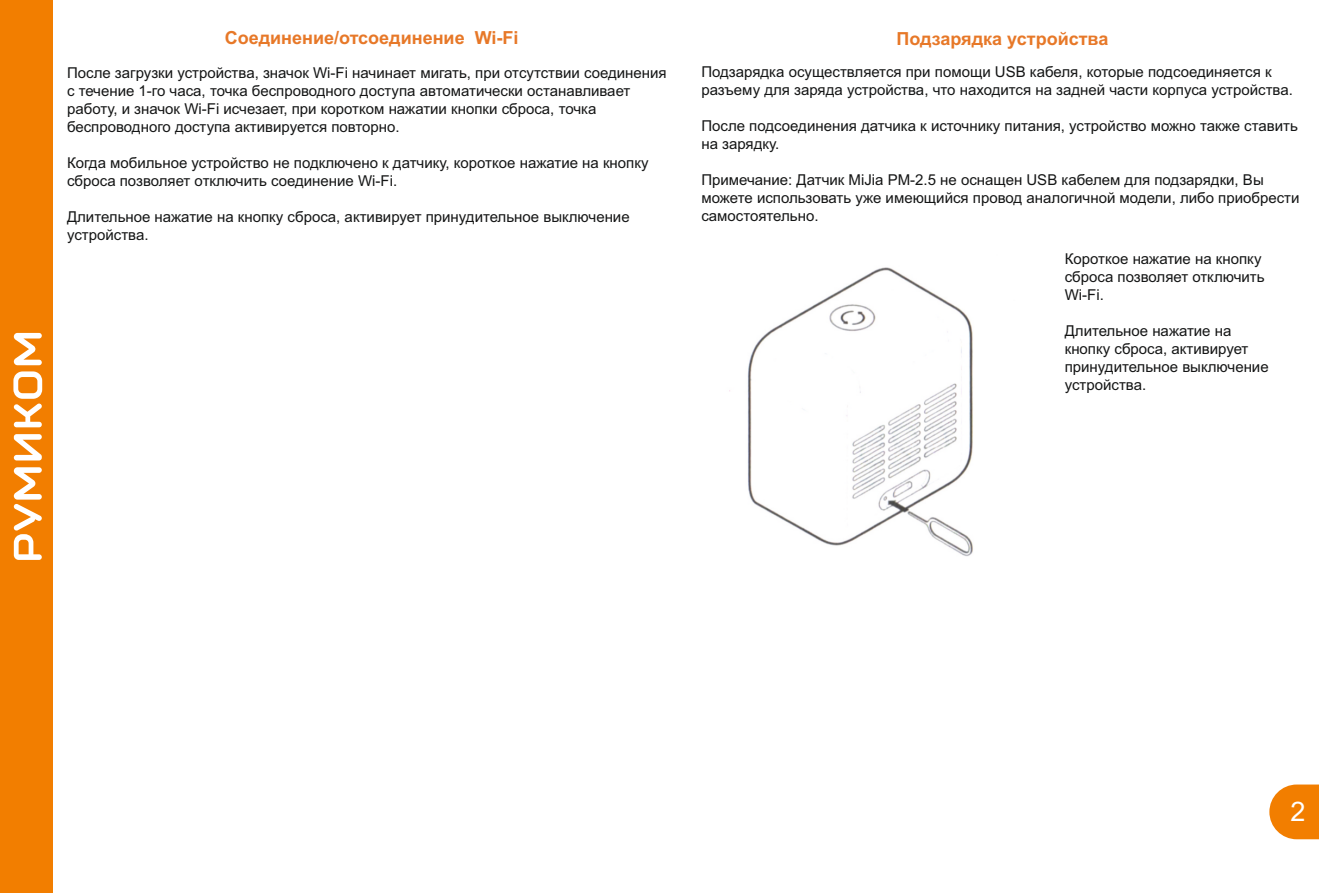
<style>
.page{position:relative;width:1319px;height:893px;background:#fff}
.page>*{position:absolute;margin:0;border:0;box-sizing:border-box;transform-origin:0 0}
.t1{font:27px "Arial";color:#fff}
.t2{font:700 18px "Arial";color:#e77828}
.t3{font:15px/18px "Arial";color:#151616}
</style>
<div class="page">
<img style="left:729px;top:267px;width:244px;height:289px">
<svg style="left:1269px;top:784px;width:49px;height:55px;background:#f38f22"></svg>
<div style="left:0;top:0;width:53px;height:893px;background:#f27e00"></div>
<svg style="left:14px;top:467px;width:28px;height:93px"></svg>
<svg style="left:14px;top:434px;width:28px;height:26px"></svg>
<svg style="left:13px;top:371px;width:29px;height:56px"></svg>
<svg style="left:14px;top:333px;width:28px;height:32px"></svg>
<p class="t2" style="left:225px;top:31px;width:295px">Соединение/отсоединение Wi-Fi</p>
<p class="t3" style="left:67px;top:65px;width:601px">После загрузки устройства, значок Wi-Fi начинает мигать, при отсутствии соединения с течение 1-го часа, точка беспроводного доступа автоматически останавливает работу, и значок Wi-Fi исчезает, при коротком нажатии кнопки сброса, точка беспроводного доступа активируется повторно.</p>
<p class="t3" style="left:67px;top:155px;width:583px">Когда мобильное устройство не подключено к датчику, короткое нажатие на кнопку сброса позволяет отключить соединение Wi-Fi.</p>
<p class="t3" style="left:67px;top:209px;width:564px">Длительное нажатие на кнопку сброса, активирует принудительное выключение устройства.</p>
<p class="t2" style="left:896px;top:32px;width:213px">Подзарядка устройства</p>
<p class="t3" style="left:701px;top:64px;width:593px">Подзарядка осуществляется при помощи USB кабеля, которые подсоединяется к разъему для заряда устройства, что находится на задней части корпуса устройства.</p>
<p class="t3" style="left:701px;top:118px;width:598px">После подсоединения датчика к источнику питания, устройство можно также ставить на зарядку.</p>
<p class="t3" style="left:701px;top:172px;width:599px">Примечание: Датчик MiJia РМ-2.5 не оснащен USB кабелем для подзарядки, Вы можете использовать уже имеющийся провод аналогичной модели, либо приобрести самостоятельно.</p>
<p class="t3" style="left:1064px;top:251px;width:201px">Короткое нажатие на кнопку сброса позволяет отключить<br>Wi-Fi.</p>
<p class="t3" style="left:1064px;top:323px;width:205px">Длительное нажатие на кнопку сброса, активирует принудительное выключение устройства.</p>
<h1 class="t1" style="left:1289px;top:801px;width:17px">2</h1>
</div>
